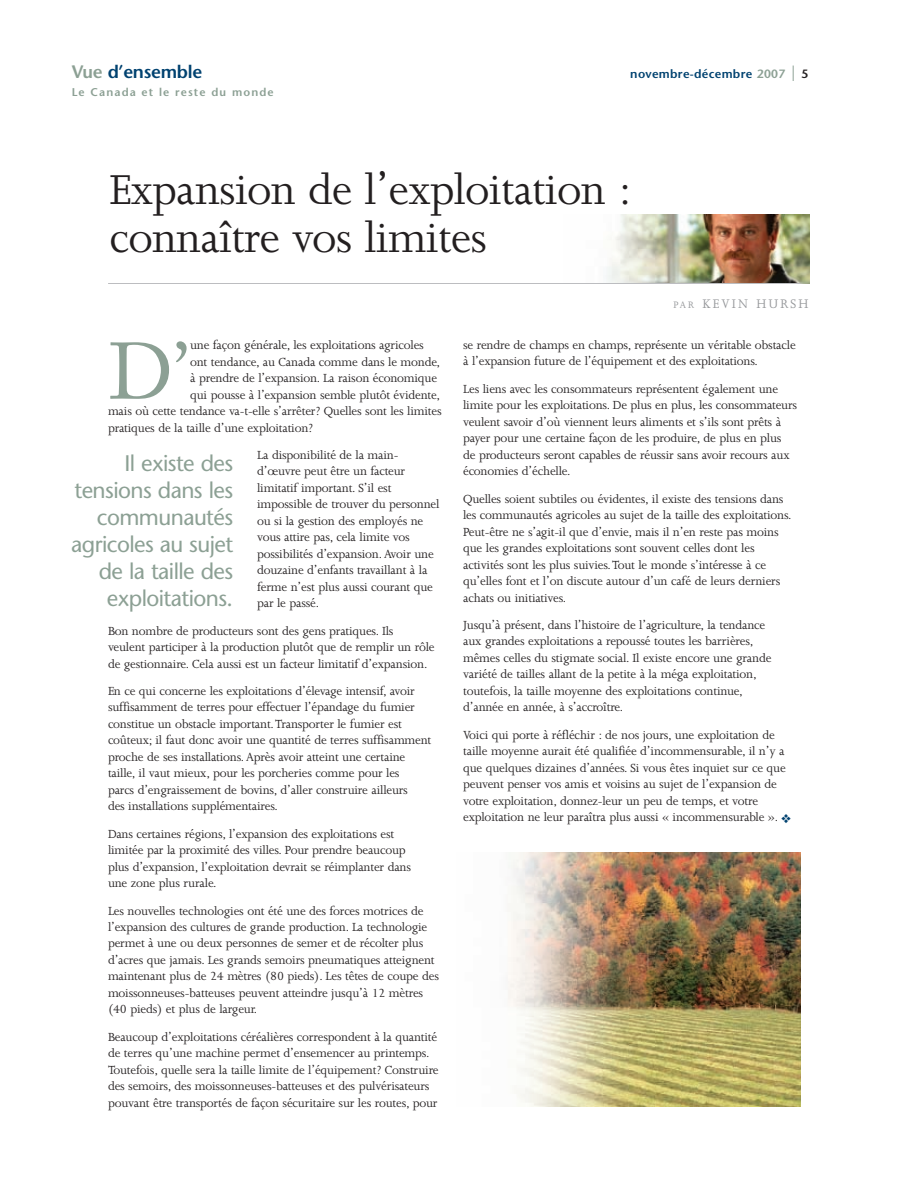
<style>
.page{position:relative;width:918px;height:1188px;background:#fff}
.page>*{position:absolute;margin:0;border:0;box-sizing:border-box;transform-origin:0 0}
.t1{font:79.2px "Adobe Caslon";color:#8ca094}
.t2{font:48px/48px "Joanna";letter-spacing:-.015em;color:#231f20}
.t3{font:22.5px/27px "Stone Sans";letter-spacing:-.025em;color:#8ca094;text-align:right}
.t4{font:600 18px "Stone Sans";letter-spacing:-.015em;color:#004270}
.t5{font:14.25px "Joanna";letter-spacing:.15em;color:#939598}
.t6{font:13.5px/16.5px "Joanna";letter-spacing:-.015em;color:#231f20}
.t7{font:600 12px "Stone Sans";letter-spacing:.025em;color:#004270}
.t8{font:600 11.25px "Stone Sans";letter-spacing:.1em;color:#8ca094}
.s1{color:#8ca094}
.s2{font-size:21px;color:#8ca094}
.s3{color:#231f20}
.s4{font-size:10.65px}
.s5{color:#004270}
</style>
<div class="page">
<img style="left:508px;top:852px;width:292px;height:255px">
<img style="left:606px;top:215px;width:204px;height:68px">
<hr style="left:108px;top:283px;width:692px;height:1px;background:#bcbdc0">
<h3 class="t4" style="left:72px;top:65px;width:132px"><span class="s1">Vue</span> d’ensemble</h3>
<p class="t7" style="left:630px;top:69px;width:180px">novembre-décembre <span class="s1">2007</span> <span class="s2">|</span> <span class="s3">5</span></p>
<p class="t8" style="left:72px;top:88px;width:204px">Le Canada et le reste du monde</p>
<h2 class="t2" style="left:110px;top:170px;width:524px">Expansion de l’exploitation : connaître vos limites</h2>
<p class="t5" style="left:673px;top:298px;width:137px"><span class="s4">PAR</span> KEVIN HURSH</p>
<h1 class="t1" style="left:108px;top:343px;width:82px">D’</h1>
<p class="t6" style="left:190px;top:338px;width:235px">une façon générale, les exploitations agricoles</p>
<p class="t6" style="left:190px;top:354px;width:252px">ont tendance, au Canada comme dans le monde,</p>
<p class="t6" style="left:190px;top:371px;width:249px">à prendre de l’expansion. La raison économique</p>
<p class="t6" style="left:190px;top:387px;width:252px">qui pousse à l’expansion semble plutôt évidente,</p>
<p class="t6" style="left:108px;top:404px;width:335px">mais où cette tendance va-t-elle s’arrêter? Quelles sont les limites</p>
<p class="t6" style="left:108px;top:420px;width:207px">pratiques de la taille d’une exploitation?</p>
<p class="t6" style="left:257px;top:448px;width:184px">La disponibilité de la main&shy;d’œuvre peut être un facteur limitatif important. S’il est impossible de trouver du personnel ou si la gestion des employés ne vous attire pas, cela limite vos possibilités d’expansion. Avoir une douzaine d’enfants travaillant à la ferme n’est plus aussi courant que par le passé.</p>
<p class="t6" style="left:108px;top:623px;width:328px">Bon nombre de producteurs sont des gens pratiques. Ils<br>veulent participer à la production plutôt que de remplir un rôle de gestionnaire. Cela aussi est un facteur limitatif d’expansion.</p>
<p class="t6" style="left:108px;top:684px;width:325px">En ce qui concerne les exploitations d’élevage intensif, avoir suffisamment de terres pour effectuer l’épandage du fumier constitue un obstacle important.Transporter le fumier est coûteux; il faut donc avoir une quantité de terres suffisamment proche de ses installations. Après avoir atteint une certaine taille, il vaut mieux, pour les porcheries comme pour les<br>parcs d’engraissement de bovins, d’aller construire ailleurs<br>des installations supplémentaires.</p>
<p class="t6" style="left:108px;top:827px;width:305px">Dans certaines régions, l’expansion des exploitations est limitée par la proximité des villes. Pour prendre beaucoup plus d’expansion, l’exploitation devrait se réimplanter dans une zone plus rurale.</p>
<p class="t6" style="left:108px;top:903px;width:333px">Les nouvelles technologies ont été une des forces motrices de l’expansion des cultures de grande production. La technologie permet à une ou deux personnes de semer et de récolter plus d’acres que jamais. Les grands semoirs pneumatiques atteignent maintenant plus de 24 mètres (80 pieds). Les têtes de coupe des moissonneuses-batteuses peuvent atteindre jusqu’à 12 mètres (40 pieds) et plus de largeur.</p>
<p class="t6" style="left:108px;top:1030px;width:332px">Beaucoup d’exploitations céréalières correspondent à la quantité de terres qu’une machine permet d’ensemencer au printemps.<br>Toutefois, quelle sera la taille limite de l’équipement? Construire des semoirs, des moissonneuses-batteuses et des pulvérisateurs pouvant être transportés de façon sécuritaire sur les routes, pour</p>
<h3 class="t3" style="left:71px;top:452px;width:163px">Il existe des tensions dans les communautés agricoles au sujet de la taille des exploitations.</h3>
<p class="t6" style="left:463px;top:338px;width:334px">se rendre de champs en champs, représente un véritable obstacle à l’expansion future de l’équipement et des exploitations.</p>
<p class="t6" style="left:463px;top:382px;width:336px">Les liens avec les consommateurs représentent également une limite pour les exploitations. De plus en plus, les consommateurs veulent savoir d’où viennent leurs aliments et s’ils sont prêts à payer pour une certaine façon de les produire, de plus en plus de producteurs seront capables de réussir sans avoir recours aux économies d’échelle.</p>
<p class="t6" style="left:463px;top:491px;width:330px">Quelles soient subtiles ou évidentes, il existe des tensions dans les communautés agricoles au sujet de la taille des exploitations.<br>Peut-être ne s’agit-il que d’envie, mais il n’en reste pas moins que les grandes exploitations sont souvent celles dont les activités sont les plus suivies.Tout le monde s’intéresse à ce qu’elles font et l’on discute autour d’un café de leurs derniers achats ou initiatives.</p>
<p class="t6" style="left:463px;top:618px;width:310px">Jusqu’à présent, dans l’histoire de l’agriculture, la tendance aux grandes exploitations a repoussé toutes les barrières, mêmes celles du stigmate social. Il existe encore une grande variété de tailles allant de la petite à la méga exploitation, toutefois, la taille moyenne des exploitations continue, d’année en année, à s’accroître.</p>
<p class="t6" style="left:463px;top:727px;width:329px">Voici qui porte à réfléchir : de nos jours, une exploitation de taille moyenne aurait été qualifiée d’incommensurable, il n’y a que quelques dizaines d’années. Si vous êtes inquiet sur ce que peuvent penser vos amis et voisins au sujet de l’expansion de votre exploitation, donnez-leur un peu de temps, et votre exploitation ne leur paraîtra plus aussi « incommensurable ». <span class="s5">❖</span></p>
</div>
